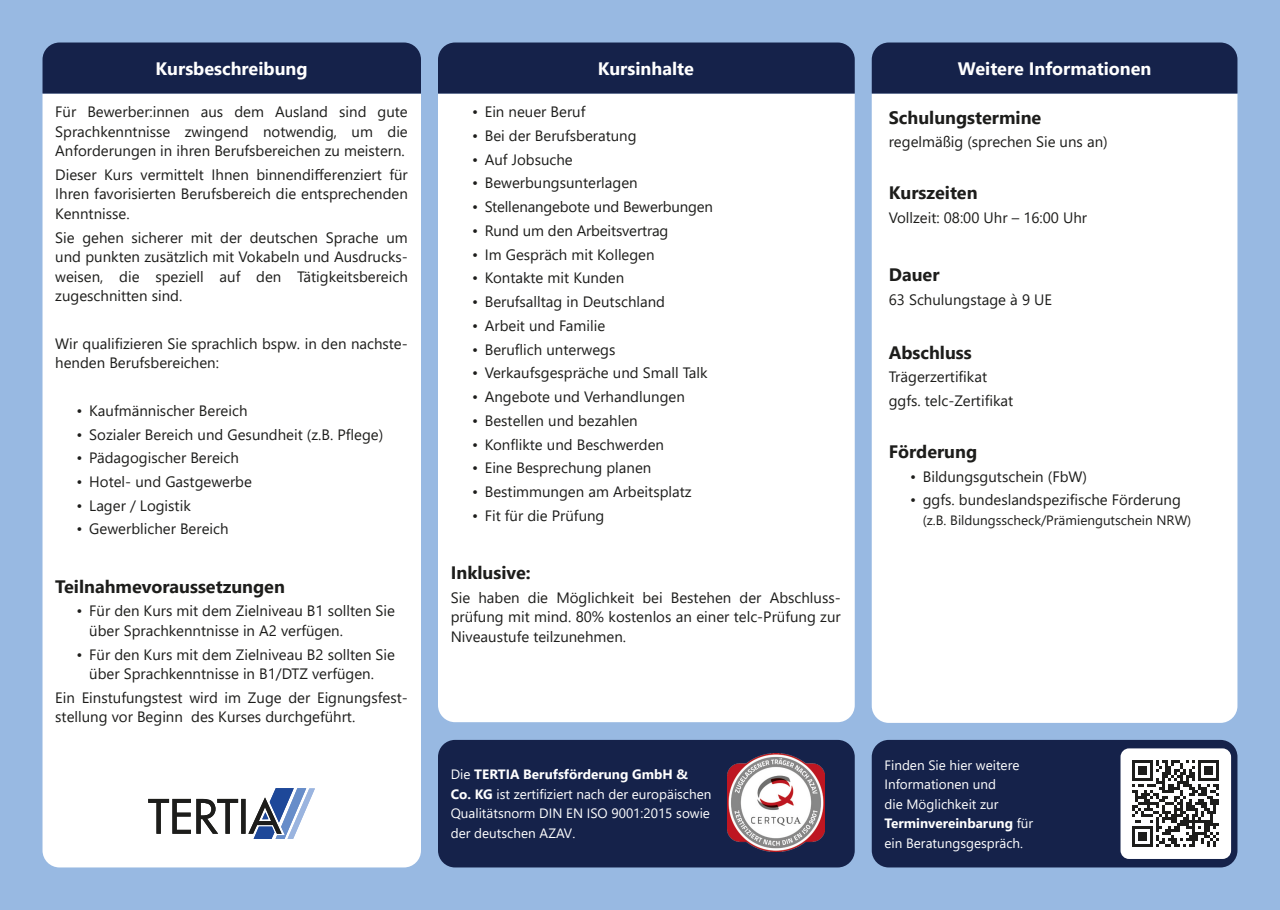
<style>
.page{position:relative;width:1280px;height:910px;background:#98b9e2}
.page>*{position:absolute;margin:0;border:0;box-sizing:border-box;transform-origin:0 0}
.t1{font:700 18px "Segoe UI";color:#1d1d1b}
.t2{font:700 18px "Segoe UI";color:#fff}
.t3{font:15px/19.5px "Segoe UI";color:#1d1d1b;text-align:justify}
.t4{font:13.5px/19.5px "Segoe UI";color:#fff}
.t5{font:13.5px "Segoe UI";color:#1d1d1b}
.s1{font-weight:700}
</style>
<div class="page">
<div style="left:872px;top:740px;width:365px;height:127px;background:#15224a;border-radius:17px"></div>
<div style="left:438px;top:740px;width:417px;height:127px;background:#15224a;border-radius:17px"></div>
<img style="left:727px;top:754px;width:98px;height:97px">
<div style="left:1120px;top:748px;width:111px;height:111px;background:#fff;border-radius:9px"></div>
<svg style="left:1132px;top:760px;width:87px;height:87px"></svg>
<div style="left:43px;top:94px;width:378px;height:773px;background:#fff"></div>
<div style="left:438px;top:94px;width:417px;height:628px;background:#fff"></div>
<div style="left:872px;top:94px;width:365px;height:629px;background:#fff"></div>
<div style="left:872px;top:43px;width:365px;height:51px;background:#15224a"></div>
<div style="left:43px;top:43px;width:378px;height:51px;background:#15224a"></div>
<div style="left:438px;top:43px;width:417px;height:51px;background:#15224a"></div>
<svg style="left:148px;top:789px;width:167px;height:50px"></svg>
<p class="t2" style="left:155px;top:51px;width:154px">Kursbeschreibung</p>
<p class="t2" style="left:598px;top:51px;width:98px">Kursinhalte</p>
<p class="t2" style="left:958px;top:51px;width:195px">Weitere Informationen</p>
<p class="t3" style="left:55px;top:101px;width:354px">Für Bewerber:innen aus dem Ausland sind gute Sprachkenntnisse zwingend notwendig, um die Anforderungen in ihren Berufsbereichen zu meistern.</p>
<p class="t3" style="left:55px;top:164px;width:354px">Dieser Kurs vermittelt Ihnen binnendifferenziert für Ihren favorisierten Berufsbereich die entsprechenden Kenntnisse.</p>
<p class="t3" style="left:55px;top:226px;width:354px">Sie gehen sicherer mit der deutschen Sprache um und punkten zusätzlich mit Vokabeln und Ausdrucks&shy;weisen, die speziell auf den Tätigkeitsbereich zugeschnitten sind.</p>
<p class="t3" style="left:55px;top:332px;width:354px">Wir qualifizieren Sie sprachlich bspw. in den nachste&shy;henden Berufsbereichen:</p>
<p class="t3" style="left:77px;top:399px;width:172px">• Kaufmännischer Bereich</p>
<p class="t3" style="left:77px;top:423px;width:308px">• Sozialer Bereich und Gesundheit (z.B. Pflege)</p>
<p class="t3" style="left:77px;top:447px;width:164px">• Pädagogischer Bereich</p>
<p class="t3" style="left:77px;top:471px;width:177px">• Hotel- und Gastgewerbe</p>
<p class="t3" style="left:77px;top:494px;width:116px">• Lager / Logistik</p>
<p class="t3" style="left:77px;top:518px;width:154px">• Gewerblicher Bereich</p>
<p class="t1" style="left:55px;top:569px;width:231px">Teilnahmevoraussetzungen</p>
<p class="t3" style="left:89px;top:600px;width:307px;text-indent:-13px">• Für den Kurs mit dem Zielniveau B1 sollten Sie über Sprachkenntnisse in A2 verfügen.</p>
<p class="t3" style="left:77px;top:643px;width:320px;text-align:center">• Für den Kurs mit dem Zielniveau B2 sollten Sie über Sprachkenntnisse in B1/DTZ verfügen.</p>
<p class="t3" style="left:55px;top:686px;width:354px">Ein Einstufungstest wird im Zuge der Eignungsfest&shy;stellung vor Beginn des Kurses durchgeführt.</p>
<p class="t3" style="left:472px;top:101px;width:115px">• Ein neuer Beruf</p>
<p class="t3" style="left:472px;top:125px;width:166px">• Bei der Berufsberatung</p>
<p class="t3" style="left:472px;top:148px;width:102px">• Auf Jobsuche</p>
<p class="t3" style="left:472px;top:172px;width:167px">• Bewerbungsunterlagen</p>
<p class="t3" style="left:472px;top:196px;width:242px">• Stellenangebote und Bewerbungen</p>
<p class="t3" style="left:472px;top:220px;width:198px">• Rund um den Arbeitsvertrag</p>
<p class="t3" style="left:472px;top:243px;width:184px">• Im Gespräch mit Kollegen</p>
<p class="t3" style="left:472px;top:267px;width:154px">• Kontakte mit Kunden</p>
<p class="t3" style="left:472px;top:291px;width:195px">• Berufsalltag in Deutschland</p>
<p class="t3" style="left:472px;top:315px;width:135px">• Arbeit und Familie</p>
<p class="t3" style="left:472px;top:338px;width:145px">• Beruflich unterwegs</p>
<p class="t3" style="left:472px;top:362px;width:237px">• Verkaufsgespräche und Small Talk</p>
<p class="t3" style="left:472px;top:386px;width:214px">• Angebote und Verhandlungen</p>
<p class="t3" style="left:472px;top:410px;width:167px">• Bestellen und bezahlen</p>
<p class="t3" style="left:472px;top:433px;width:194px">• Konflikte und Beschwerden</p>
<p class="t3" style="left:472px;top:457px;width:181px">• Eine Besprechung planen</p>
<p class="t3" style="left:472px;top:481px;width:221px">• Bestimmungen am Arbeitsplatz</p>
<p class="t3" style="left:472px;top:504px;width:134px">• Fit für die Prüfung</p>
<p class="t1" style="left:451px;top:556px;width:81px">Inklusive:</p>
<p class="t3" style="left:451px;top:586px;width:392px">Sie haben die Möglichkeit bei Bestehen der Abschluss&shy;prüfung mit mind. 80% kostenlos an einer telc-Prüfung zur Niveaustufe teilzunehmen.</p>
<p class="t4" style="left:451px;top:764px;width:262px">Die <span class="s1">TERTIA Berufsförderung GmbH &amp; Co. KG</span> ist zertifiziert nach der europäischen Qualitätsnorm DIN EN ISO 9001:2015 sowie der deutschen AZAV.</p>
<p class="t1" style="left:889px;top:100px;width:154px">Schulungstermine</p>
<p class="t3" style="left:889px;top:131px;width:220px">regelmäßig (sprechen Sie uns an)</p>
<p class="t1" style="left:889px;top:176px;width:90px">Kurszeiten</p>
<p class="t3" style="left:889px;top:206px;width:200px">Vollzeit: 08:00 Uhr – 16:00 Uhr</p>
<p class="t1" style="left:889px;top:258px;width:52px">Dauer</p>
<p class="t3" style="left:889px;top:288px;width:165px">63 Schulungstage à 9 UE</p>
<p class="t1" style="left:889px;top:335px;width:85px">Abschluss</p>
<p class="t3" style="left:889px;top:364px;width:126px;line-height:23.7px">Trägerzertifikat ggfs. telc-Zertifikat</p>
<p class="t1" style="left:889px;top:434px;width:90px">Förderung</p>
<p class="t3" style="left:910px;top:465px;width:179px">• Bildungsgutschein (FbW)</p>
<p class="t3" style="left:910px;top:489px;width:272px">• ggfs. bundeslandspezifische Förderung</p>
<p class="t5" style="left:923px;top:507px;width:270px">(z.B. Bildungsscheck/Prämiengutschein NRW)</p>
<p class="t4" style="left:884px;top:754px;width:150px">Finden Sie hier weitere<br>Informationen und<br>die Möglichkeit zur<br><span class="s1">Terminvereinbarung</span> für ein Beratungsgespräch.</p>
</div>
